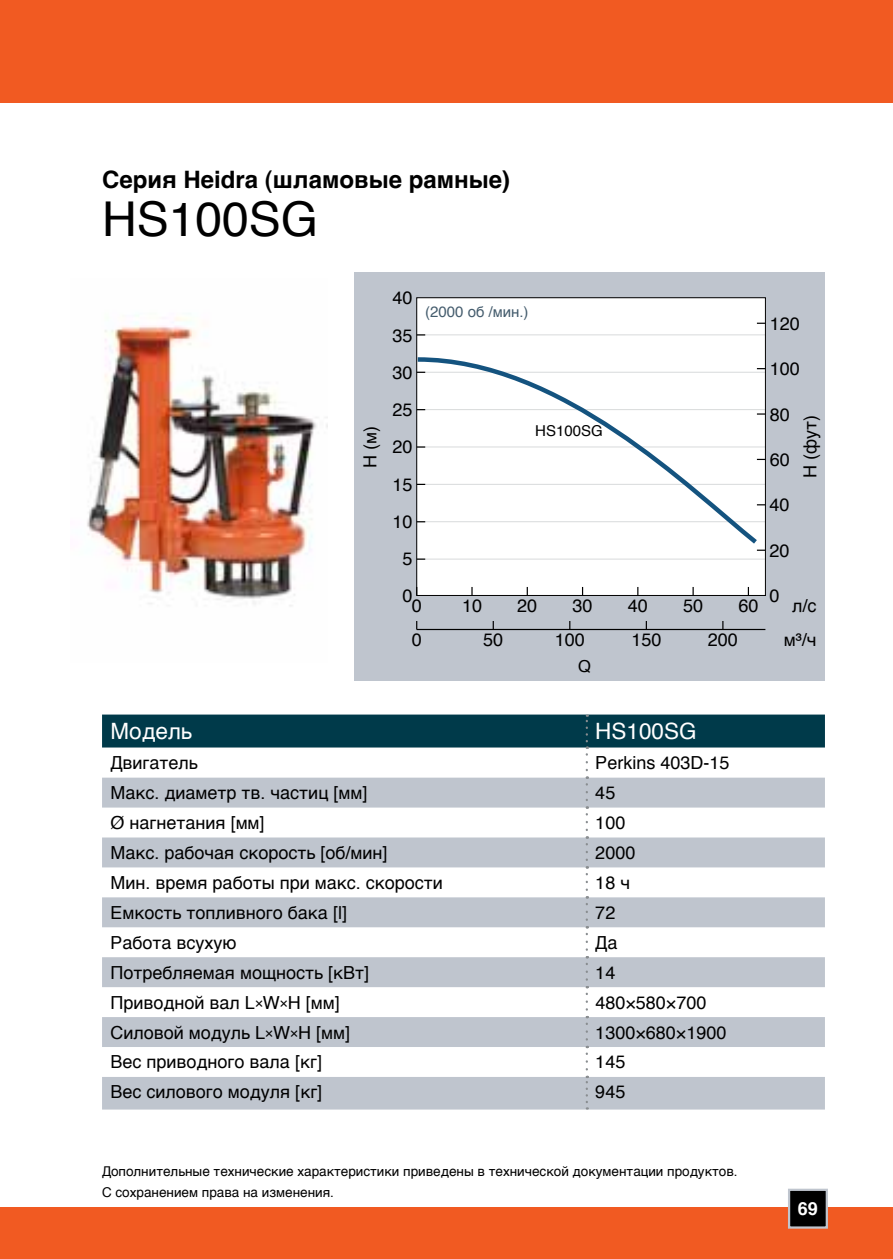
<style>
.page{position:relative;width:893px;height:1259px;background:#fff}
.page>*{position:absolute;margin:0;border:0;box-sizing:border-box;transform-origin:0 0}
.t1{font:48px "Helvetica";color:#000}
.t2{font:700 24px "Helvetica";color:#000}
.t3{font:22.5px "Helvetica";color:#fff}
.t4{font:18px/37.5px "Helvetica";color:#000;text-align:center}
.t5{font:700 18px "Helvetica";color:#fff}
.t6{font:16.5px "Helvetica";color:#000}
.t7{font:15px "Helvetica";color:#445c6d}
.t8{font:15px "Helvetica";color:#000}
.t9{font:13.5px "Helvetica";color:#000}
.s1{font-size:13.5px}
</style>
<div class="page">
<img style="left:87px;top:315px;width:240px;height:291px">
<div style="left:0;top:1208px;width:893px;height:51px;background:#f15a22"></div>
<div style="left:0;top:0;width:893px;height:102px;background:#f15a22"></div>
<div style="left:354px;top:272px;width:471px;height:408px;background:#bfc5ce"></div>
<div style="left:417px;top:298px;width:348px;height:297px;background:#fff"></div>
<svg style="left:787px;top:1188px;width:42px;height:41px;background:#373333"></svg>
<svg style="left:102px;top:777px;width:723px;height:332px;fill:#bfc5ce"></svg>
<svg style="left:102px;top:714px;width:723px;height:56px"></svg>
<svg style="left:586px;top:776px;width:2px;height:24px"></svg>
<svg style="left:586px;top:806px;width:2px;height:24px"></svg>
<svg style="left:586px;top:836px;width:2px;height:24px"></svg>
<svg style="left:586px;top:866px;width:2px;height:24px"></svg>
<svg style="left:586px;top:896px;width:2px;height:24px"></svg>
<svg style="left:586px;top:926px;width:2px;height:23px"></svg>
<svg style="left:586px;top:956px;width:2px;height:23px"></svg>
<svg style="left:586px;top:986px;width:2px;height:23px"></svg>
<svg style="left:586px;top:1016px;width:2px;height:23px"></svg>
<svg style="left:586px;top:1046px;width:2px;height:23px"></svg>
<svg style="left:586px;top:1075px;width:2px;height:34px"></svg>
<hr style="left:417px;top:521px;width:348px;height:1px;background:#d8dadb">
<hr style="left:417px;top:558px;width:348px;height:1px;background:#d8dadb">
<hr style="left:417px;top:372px;width:348px;height:1px;background:#d8dadb">
<hr style="left:417px;top:409px;width:348px;height:1px;background:#d8dadb">
<hr style="left:417px;top:334px;width:348px;height:1px;background:#d8dadb">
<hr style="left:417px;top:446px;width:348px;height:1px;background:#d8dadb">
<hr style="left:417px;top:484px;width:348px;height:1px;background:#d8dadb">
<div style="left:416px;top:297px;width:350px;height:299px;border:1px solid #000"></div>
<svg style="left:471px;top:587px;width:2px;height:8px"></svg>
<svg style="left:692px;top:587px;width:2px;height:8px"></svg>
<hr style="left:417px;top:629px;width:348px;height:1px;background:#000">
<svg style="left:757px;top:549px;width:8px;height:2px"></svg>
<svg style="left:417px;top:558px;width:8px;height:2px"></svg>
<svg style="left:416px;top:355px;width:346px;height:193px"></svg>
<h2 class="t2" style="left:102px;top:160px;width:410px">Серия Heidra (шламовые рамные)</h2>
<h1 class="t1" style="left:102px;top:182px;width:218px">HS100SG</h1>
<p class="t4" style="left:392px;top:279px;width:22px;text-align:left">40<br>35</p>
<p class="t7" style="left:425px;top:301px;width:105px">(2000 об /мин.)</p>
<p class="t4" style="left:770px;top:305px;width:32px">120</p>
<p class="t4" style="left:770px;top:350px;width:32px">100</p>
<p class="t4" style="left:392px;top:354px;width:22px;text-align:justify">30<br>25<br>20<br>15</p>
<p class="t4" style="left:770px;top:396px;width:22px">80</p>
<p class="t4" style="left:352px;top:467px;width:43px;rotate:-90deg">H (м)</p>
<p class="t4" style="left:792px;top:478px;width:64px;rotate:-90deg">H (фут)</p>
<p class="t8" style="left:535px;top:419px;width:69px">HS100SG</p>
<p class="t4" style="left:770px;top:441px;width:22px">60</p>
<p class="t4" style="left:769px;top:487px;width:22px">40</p>
<p class="t4" style="left:769px;top:532px;width:22px">20</p>
<p class="t4" style="left:392px;top:503px;width:22px">10<br>5</p>
<p class="t4" style="left:402px;top:577px;width:12px">0</p>
<p class="t4" style="left:769px;top:577px;width:12px">0</p>
<p class="t4" style="left:412px;top:588px;width:12px">0</p>
<p class="t4" style="left:462px;top:588px;width:22px">10</p>
<p class="t4" style="left:517px;top:588px;width:22px">20</p>
<p class="t4" style="left:573px;top:588px;width:22px">30</p>
<p class="t4" style="left:628px;top:588px;width:22px">40</p>
<p class="t4" style="left:683px;top:588px;width:22px">50</p>
<p class="t4" style="left:792px;top:588px;width:26px">л/с</p>
<p class="t4" style="left:738px;top:588px;width:22px">60</p>
<p class="t4" style="left:412px;top:622px;width:12px">0</p>
<p class="t4" style="left:483px;top:622px;width:22px">50</p>
<p class="t4" style="left:555px;top:622px;width:32px">100</p>
<p class="t4" style="left:631px;top:622px;width:32px">150</p>
<p class="t4" style="left:708px;top:622px;width:32px">200</p>
<p class="t6" style="left:578px;top:653px;width:14px">Q</p>
<p class="t3" style="left:111px;top:714px;width:83px">Модель</p>
<p class="t3" style="left:595px;top:714px;width:103px">HS100SG</p>
<p class="t4" style="left:111px;top:744px;width:89px">Двигатель</p>
<p class="t4" style="left:595px;top:744px;width:136px">Perkins 403D-15</p>
<p class="t4" style="left:111px;top:774px;width:258px">Макс. диаметр тв. частиц [мм]</p>
<p class="t4" style="left:595px;top:774px;width:22px">45</p>
<p class="t4" style="left:111px;top:804px;width:156px">Ø нагнетания [мм]</p>
<p class="t4" style="left:595px;top:804px;width:32px">100</p>
<p class="t4" style="left:111px;top:834px;width:278px">Макс. рабочая скорость [об/мин]</p>
<p class="t4" style="left:595px;top:834px;width:42px">2000</p>
<p class="t4" style="left:111px;top:864px;width:334px">Мин. время работы при макс. скорости</p>
<p class="t4" style="left:595px;top:864px;width:36px">18 ч</p>
<p class="t4" style="left:111px;top:894px;width:238px">Емкость топливного бака [l]</p>
<p class="t4" style="left:595px;top:894px;width:22px">72</p>
<p class="t4" style="left:111px;top:924px;width:128px">Работа всухую</p>
<p class="t4" style="left:595px;top:924px;width:24px">Да</p>
<p class="t4" style="left:111px;top:954px;width:260px">Потребляемая мощность [кВт]</p>
<p class="t4" style="left:595px;top:954px;width:22px">14</p>
<p class="t4" style="left:111px;top:984px;width:231px">Приводной вал L<span class="s1">×</span>W<span class="s1">×</span>H [мм]</p>
<p class="t4" style="left:595px;top:984px;width:113px">480×580×700</p>
<p class="t4" style="left:111px;top:1014px;width:241px">Силовой модуль L<span class="s1">×</span>W<span class="s1">×</span>H [мм]</p>
<p class="t4" style="left:595px;top:1014px;width:133px">1300×680×1900</p>
<p class="t4" style="left:111px;top:1044px;width:213px">Вес приводного вала [кг]</p>
<p class="t4" style="left:595px;top:1044px;width:32px">145</p>
<p class="t4" style="left:111px;top:1073px;width:213px">Вес силового модуля [кг]</p>
<p class="t4" style="left:595px;top:1073px;width:32px">945</p>
<p class="t9" style="left:102px;top:1160px;width:637px">Дополнительные технические характеристики приведены в технической документации продуктов.</p>
<p class="t9" style="left:102px;top:1181px;width:233px">С сохранением права на изменения.</p>
<p class="t4" style="left:784px;top:622px;width:34px">м³/ч</p>
<p class="t5" style="left:798px;top:1194px;width:22px">69</p>
</div>
